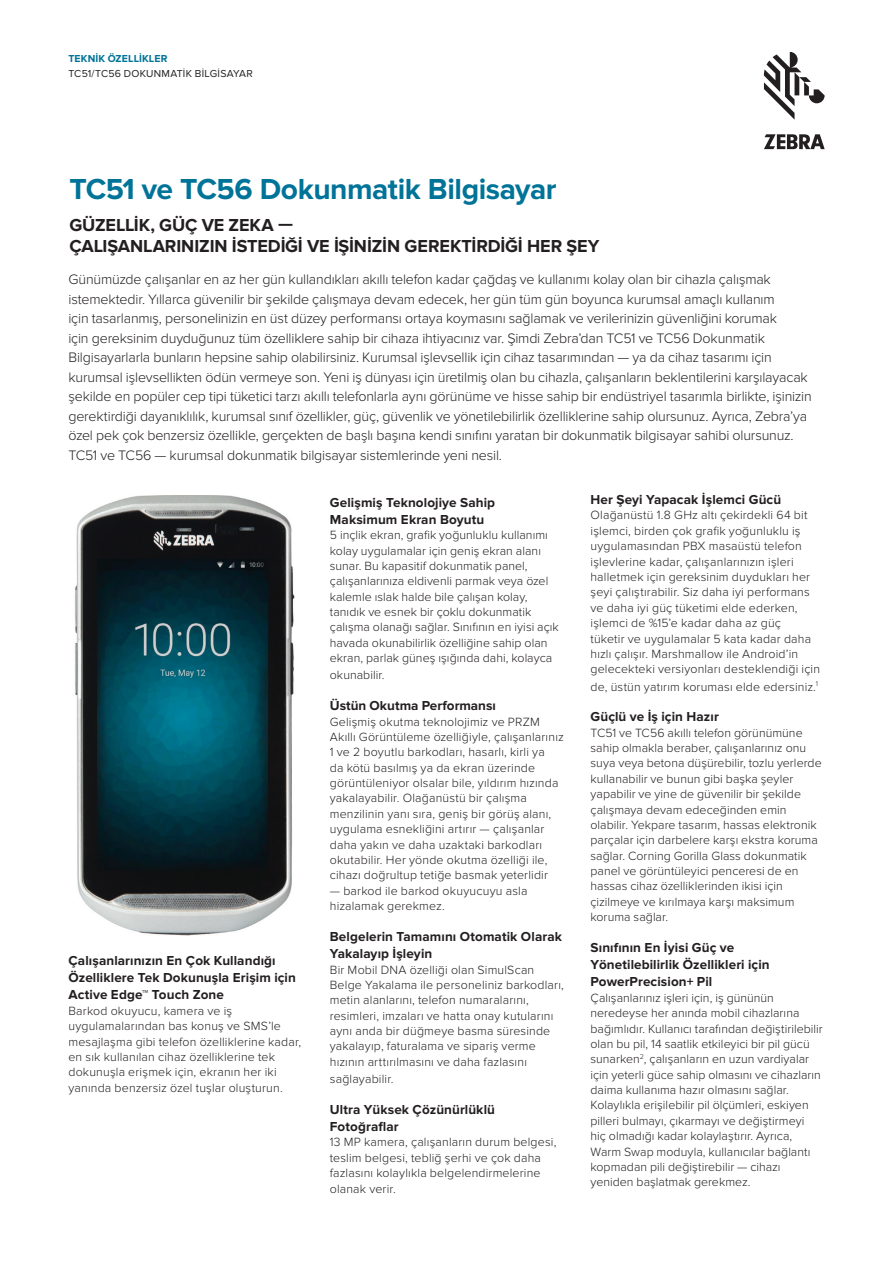
<style>
.page{position:relative;width:893px;height:1263px;background:#fff}
.page>*{position:absolute;margin:0;border:0;box-sizing:border-box;transform-origin:0 0}
.Title_Headline{font:700 30px "Proxima Nova";letter-spacing:-.015em;color:#007398}
.Title_Subhead{font:700 18px/21px "Proxima Nova";letter-spacing:-.005em;color:#231f20}
.Intro_Body_Copy{font:300 14.25px/19.5px "Proxima Nova";letter-spacing:-.015em;color:#231f20}
.Heading_2{font:700 13.5px/17.2px "Proxima Nova";letter-spacing:.005em;color:#231f20}
.Body_copy{font:300 12.3px/15.3px "Proxima Nova";letter-spacing:.01em;color:#231f20}
.Zebra_Product_Descri{font:10.5px "Proxima Nova";letter-spacing:.025em;color:#231f20}
.Zebra_Asset_Name{font:700 10.5px "Proxima Nova";letter-spacing:.01em;color:#007398}
</style>
<div class="page">
<svg style="left:764px;top:52px;width:61px;height:68px"></svg>
<svg style="left:764px;top:134px;width:61px;height:15px"></svg>
<img style="left:75px;top:496px;width:220px;height:440px">
<p class="Zebra_Asset_Name" style="left:68px;top:53px;width:101px">TEKNIK ÖZELLIKLER</p>
<p class="Zebra_Product_Descri" style="left:68px;top:67px;width:186px">TC51/TC56 DOKUNMATIK BILGISAYAR</p>
<p class="Title_Headline" style="left:69px;top:172px;width:489px">TC51 ve TC56 Dokunmatik Bilgisayar</p>
<p class="Title_Subhead" style="left:69px;top:215px;width:532px">GÜZELLIK, GÜÇ VE ZEKA —<br>ÇALIŞANLARINIZIN ISTEDIĞI VE IŞINIZIN GEREKTIRDIĞI HER ŞEY</p>
<p class="Intro_Body_Copy" style="left:68px;top:270px;width:745px">Günümüzde çalışanlar en az her gün kullandıkları akıllı telefon kadar çağdaş ve kullanımı kolay olan bir cihazla çalışmak istemektedir. Yıllarca güvenilir bir şekilde çalışmaya devam edecek, her gün tüm gün boyunca kurumsal amaçlı kullanım<br>için tasarlanmış, personelinizin en üst düzey performansı ortaya koymasını sağlamak ve verilerinizin güvenliğini korumak<br>için gereksinim duyduğunuz tüm özelliklere sahip bir cihaza ihtiyacınız var. Şimdi Zebra’dan TC51 ve TC56 Dokunmatik Bilgisayarlarla bunların hepsine sahip olabilirsiniz. Kurumsal işlevsellik için cihaz tasarımından — ya da cihaz tasarımı için kurumsal işlevsellikten ödün vermeye son. Yeni iş dünyası için üretilmiş olan bu cihazla, çalışanların beklentilerini karşılayacak şekilde en popüler cep tipi tüketici tarzı akıllı telefonlarla aynı görünüme ve hisse sahip bir endüstriyel tasarımla birlikte, işinizin gerektirdiği dayanıklılık, kurumsal sınıf özellikler, güç, güvenlik ve yönetilebilirlik özelliklerine sahip olursunuz. Ayrıca, Zebra’ya özel pek çok benzersiz özellikle, gerçekten de başlı başına kendi sınıfını yaratan bir dokunmatik bilgisayar sahibi olursunuz.<br>TC51 ve TC56 — kurumsal dokunmatik bilgisayar sistemlerinde yeni nesil.</p>
<p class="Heading_2" style="left:68px;top:952px;width:229px">Çalışanlarınızın En Çok Kullandığı<br>Özelliklere Tek Dokunuşla Erişim için<br>Active Edge™ Touch Zone</p>
<p class="Body_copy" style="left:68px;top:1003px;width:234px">Barkod okuyucu, kamera ve iş uygulamalarından bas konuş ve SMS’le mesajlaşma gibi telefon özelliklerine kadar, en sık kullanılan cihaz özelliklerine tek dokunuşla erişmek için, ekranın her iki yanında benzersiz özel tuşlar oluşturun.</p>
<p class="Heading_2" style="left:330px;top:494px;width:167px">Gelişmiş Teknolojiye Sahip<br>Maksimum Ekran Boyutu</p>
<p class="Body_copy" style="left:330px;top:528px;width:231px">5 inçlik ekran, grafik yoğunluklu kullanımı kolay uygulamalar için geniş ekran alanı sunar. Bu kapasitif dokunmatik panel, çalışanlarınıza eldivenli parmak veya özel kalemle ıslak halde bile çalışan kolay, tanıdık ve esnek bir çoklu dokunmatik çalışma olanağı sağlar. Sınıfının en iyisi açık havada okunabilirlik özelliğine sahip olan ekran, parlak güneş ışığında dahi, kolayca</p>
<p class="Body_copy" style="left:330px;top:668px;width:56px">okunabilir.</p>
<p class="Heading_2" style="left:330px;top:697px;width:168px">Üstün Okutma Performansı</p>
<p class="Body_copy" style="left:330px;top:714px;width:235px">Gelişmiş okutma teknolojimiz ve PRZM Akıllı Görüntüleme özelliğiyle, çalışanlarınız 1 ve 2 boyutlu barkodları, hasarlı, kirli ya<br>da kötü basılmış ya da ekran üzerinde görüntüleniyor olsalar bile, yıldırım hızında yakalayabilir. Olağanüstü bir çalışma menzilinin yanı sıra, geniş bir görüş alanı, uygulama esnekliğini artırır — çalışanlar daha yakın ve daha uzaktaki barkodları okutabilir. Her yönde okutma özelliği ile, cihazı doğrultup tetiğe basmak yeterlidir</p>
<p class="Body_copy" style="left:330px;top:883px;width:199px">— barkod ile barkod okuyucuyu asla hizalamak gerekmez.</p>
<p class="Heading_2" style="left:330px;top:928px;width:234px">Belgelerin Tamamını Otomatik Olarak<br>Yakalayıp İşleyin</p>
<p class="Body_copy" style="left:330px;top:962px;width:235px">Bir Mobil DNA özelliği olan SimulScan Belge Yakalama ile personeliniz barkodları, metin alanlarını, telefon numaralarını, resimleri, imzaları ve hatta onay kutularını aynı anda bir düğmeye basma süresinde yakalayıp, faturalama ve sipariş verme hızının arttırılmasını ve daha fazlasını</p>
<p class="Body_copy" style="left:330px;top:1071px;width:65px">sağlayabilir.</p>
<p class="Heading_2" style="left:330px;top:1101px;width:167px">Ultra Yüksek Çözünürlüklü<br>Fotoğraflar</p>
<p class="Body_copy" style="left:330px;top:1135px;width:228px">13 MP kamera, çalışanların durum belgesi, teslim belgesi, tebliğ şerhi ve çok daha fazlasını kolaylıkla belgelendirmelerine olanak verir.</p>
<p class="Heading_2" style="left:590px;top:491px;width:192px">Her Şeyi Yapacak İşlemci Gücü</p>
<p class="Body_copy" style="left:590px;top:508px;width:231px">Olağanüstü 1.8 GHz altı çekirdekli 64 bit işlemci, birden çok grafik yoğunluklu iş uygulamasından PBX masaüstü telefon işlevlerine kadar, çalışanlarınızın işleri halletmek için gereksinim duydukları her şeyi çalıştırabilir. Siz daha iyi performans ve daha iyi güç tüketimi elde ederken, işlemci de %15’e kadar daha az güç<br>tüketir ve uygulamalar 5 kata kadar daha hızlı çalışır. Marshmallow ile Android’in gelecekteki versiyonları desteklendiği için</p>
<p class="Body_copy" style="left:590px;top:679px;width:229px">de, üstün yatırım koruması elde edersiniz.<sup>1</sup></p>
<p class="Heading_2" style="left:590px;top:708px;width:130px">Güçlü ve İş için Hazır</p>
<p class="Body_copy" style="left:590px;top:725px;width:233px">TC51 ve TC56 akıllı telefon görünümüne sahip olmakla beraber, çalışanlarınız onu suya veya betona düşürebilir, tozlu yerlerde kullanabilir ve bunun gibi başka şeyler yapabilir ve yine de güvenilir bir şekilde çalışmaya devam edeceğinden emin olabilir. Yekpare tasarım, hassas elektronik parçalar için darbelere karşı ekstra koruma sağlar. Corning Gorilla Glass dokunmatik panel ve görüntüleyici penceresi de en hassas cihaz özelliklerinden ikisi için çizilmeye ve kırılmaya karşı maksimum koruma sağlar.</p>
<p class="Heading_2" style="left:590px;top:939px;width:181px">Sınıfının En İyisi Güç ve<br>Yönetilebilirlik Özellikleri için<br>PowerPrecision+ Pil</p>
<p class="Body_copy" style="left:590px;top:990px;width:234px">Çalışanlarınız işleri için, iş gününün neredeyse her anında mobil cihazlarına bağımlıdır. Kullanıcı tarafından değiştirilebilir olan bu pil, 14 saatlik etkileyici bir pil gücü sunarken<sup>2</sup>, çalışanların en uzun vardiyalar için yeterli güce sahip olmasını ve cihazların daima kullanıma hazır olmasını sağlar.<br>Kolaylıkla erişilebilir pil ölçümleri, eskiyen pilleri bulmayı, çıkarmayı ve değiştirmeyi hiç olmadığı kadar kolaylaştırır. Ayrıca, Warm Swap moduyla, kullanıcılar bağlantı kopmadan pili değiştirebilir — cihazı yeniden başlatmak gerekmez.</p>
</div>
